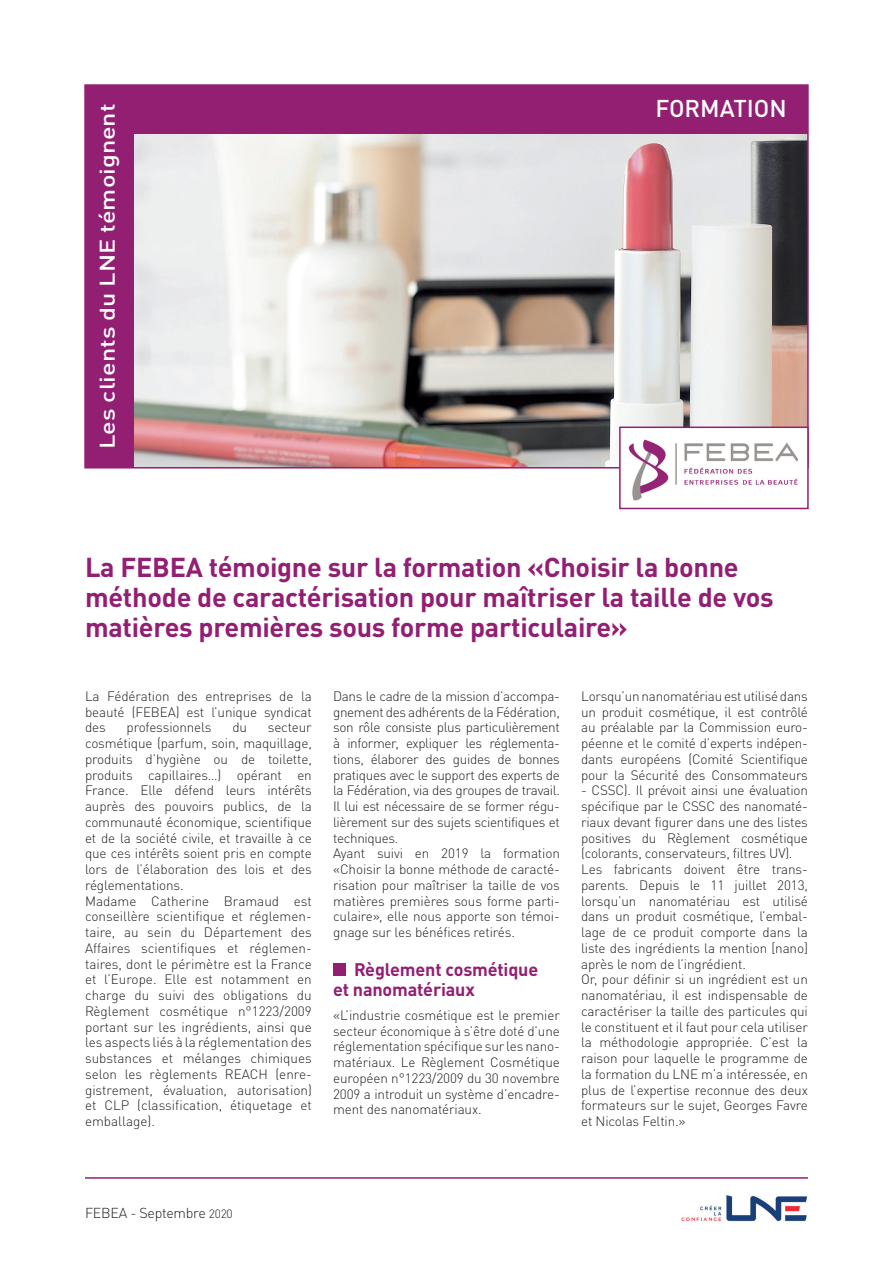
<style>
.page{position:relative;width:893px;height:1263px;background:#fff}
.page>*{position:absolute;margin:0;border:0;box-sizing:border-box;transform-origin:0 0}
.t1{font:700 27px/30px "DINOT";letter-spacing:-.01em;color:#931f73}
.t2{font:500 24px "DINOT";color:#fff}
.t3{font:500 21px "DINOT";color:#fff;scale:1.2 1}
.t4{font:700 18px "DINOT";letter-spacing:-.01em;color:#931f73}
.t5{font:300 14.25px "DINOT";letter-spacing:-.02em;color:#231f20}
.t6{font:300 13.5px/15.8px "DINOT";letter-spacing:-.01em;color:#231f20;text-align:justify}
.s1{font-size:12px}
</style>
<div class="page">
<img style="left:133px;top:133px;width:673px;height:332px">
<div style="left:85px;top:85px;width:723px;height:48px;background:#931f73"></div>
<hr style="left:85px;top:1177px;width:723px;height:2px;background:#931f73">
<div style="left:85px;top:85px;width:48px;height:383px;background:#931f73"></div>
<img style="left:681px;top:1195px;width:127px;height:27px">
<div style="left:333px;top:963px;width:13px;height:13px;background:#931f73"></div>
<div style="left:619px;top:426px;width:190px;height:83px;background:#fff;border:2px solid #931f73"></div>
<img style="left:628px;top:439px;width:170px;height:62px">
<p class="t3" style="left:94px;top:449px;width:290px;rotate:-90deg">Les clients du LNE témoignent</p>
<p class="t2" style="left:655px;top:93px;width:133px">FORMATION</p>
<p class="t1" style="left:85px;top:552px;width:690px">La FEBEA témoigne sur la formation «Choisir la bonne méthode de caractérisation pour maîtriser la taille de vos matières premières sous forme particulaire»</p>
<p class="t6" style="left:85px;top:688px;width:228px">La Fédération des entreprises de la beauté (FEBEA) est l’unique syndicat des</p>
<p class="t6" style="left:127px;top:719px;width:87px">professionnels</p>
<p class="t6" style="left:232px;top:719px;width:16px">du</p>
<p class="t6" style="left:85px;top:719px;width:228px;text-indent:183px">secteur cosmétique (parfum, soin, maquillage, produits d’hygiène ou de toilette, produits capillaires…) opérant en France. Elle défend leurs intérêts auprès des pouvoirs publics, de la communauté économique, scientifique et de la société civile, et travaille à ce que ces intérêts soient pris en compte lors de l’élaboration des lois et des réglementations.</p>
<p class="t6" style="left:85px;top:893px;width:228px">Madame Catherine Bramaud est conseillère scientifique et réglemen&shy;taire, au sein du Département des Affaires scientifiques et réglemen&shy;taires, dont le périmètre est la France et l’Europe. Elle est notamment en charge du suivi des obligations du Règlement cosmétique n°1223/2009 portant sur les ingrédients, ainsi que les aspects liés à la réglementation des substances et mélanges chimiques selon les règlements REACH (enre&shy;gistrement, évaluation, autorisation) et CLP (classification, étiquetage et emballage).</p>
<p class="t6" style="left:333px;top:688px;width:228px">Dans le cadre de la mission d’accompa&shy;gnement des adhérents de la Fédération, son rôle consiste plus particulièrement à informer, expliquer les réglementa&shy;tions, élaborer des guides de bonnes pratiques avec le support des experts de la Fédération, via des groupes de travail.<br>Il lui est nécessaire de se former régu&shy;lièrement sur des sujets scientifiques et techniques.</p>
<p class="t6" style="left:333px;top:845px;width:228px">Ayant suivi en 2019 la formation «Choisir la bonne méthode de caracté&shy;risation pour maîtriser la taille de vos matières premières sous forme parti&shy;culaire», elle nous apporte son témoi&shy;gnage sur les bénéfices retirés.</p>
<p class="t4" style="left:354px;top:958px;width:186px">Règlement cosmétique</p>
<p class="t4" style="left:333px;top:977px;width:143px">et nanomatériaux</p>
<p class="t6" style="left:333px;top:1007px;width:228px">«L’industrie cosmétique est le premier secteur économique à s’être doté d’une réglementation spécifique sur les nano&shy;matériaux. Le Règlement Cosmétique européen n°1223/2009 du 30 novembre 2009 a introduit un système d’encadre&shy;ment des nanomatériaux.</p>
<p class="t6" style="left:581px;top:688px;width:228px">Lorsqu’un nanomatériau est utilisé dans un produit cosmétique, il est contrôlé au préalable par la Commission euro&shy;péenne et le comité d’experts indépen&shy;dants européens (Comité Scientifique pour la Sécurité des Consommateurs</p>
<p class="t6" style="left:581px;top:782px;width:228px">- CSSC). Il prévoit ainsi une évaluation spécifique par le CSSC des nanomaté&shy;riaux devant figurer dans une des listes positives du Règlement cosmétique (colorants, conservateurs, filtres UV).</p>
<p class="t6" style="left:581px;top:861px;width:228px">Les fabricants doivent être trans&shy;parents. Depuis le 11 juillet 2013, lorsqu’un nanomatériau est utilisé dans un produit cosmétique, l’embal&shy;lage de ce produit comporte dans la liste des ingrédients la mention [nano] après le nom de l’ingrédient.</p>
<p class="t6" style="left:581px;top:971px;width:228px">Or, pour définir si un ingrédient est un nanomatériau, il est indispensable de caractériser la taille des particules qui le constituent et il faut pour cela utiliser la méthodologie appropriée. C’est la raison pour laquelle le programme de la formation du LNE m’a intéressée, en plus de l’expertise reconnue des deux formateurs sur le sujet, Georges Favre et Nicolas Feltin.»</p>
<p class="t5" style="left:85px;top:1204px;width:149px">FEBEA - Septembre <span class="s1">2020</span></p>
</div>
